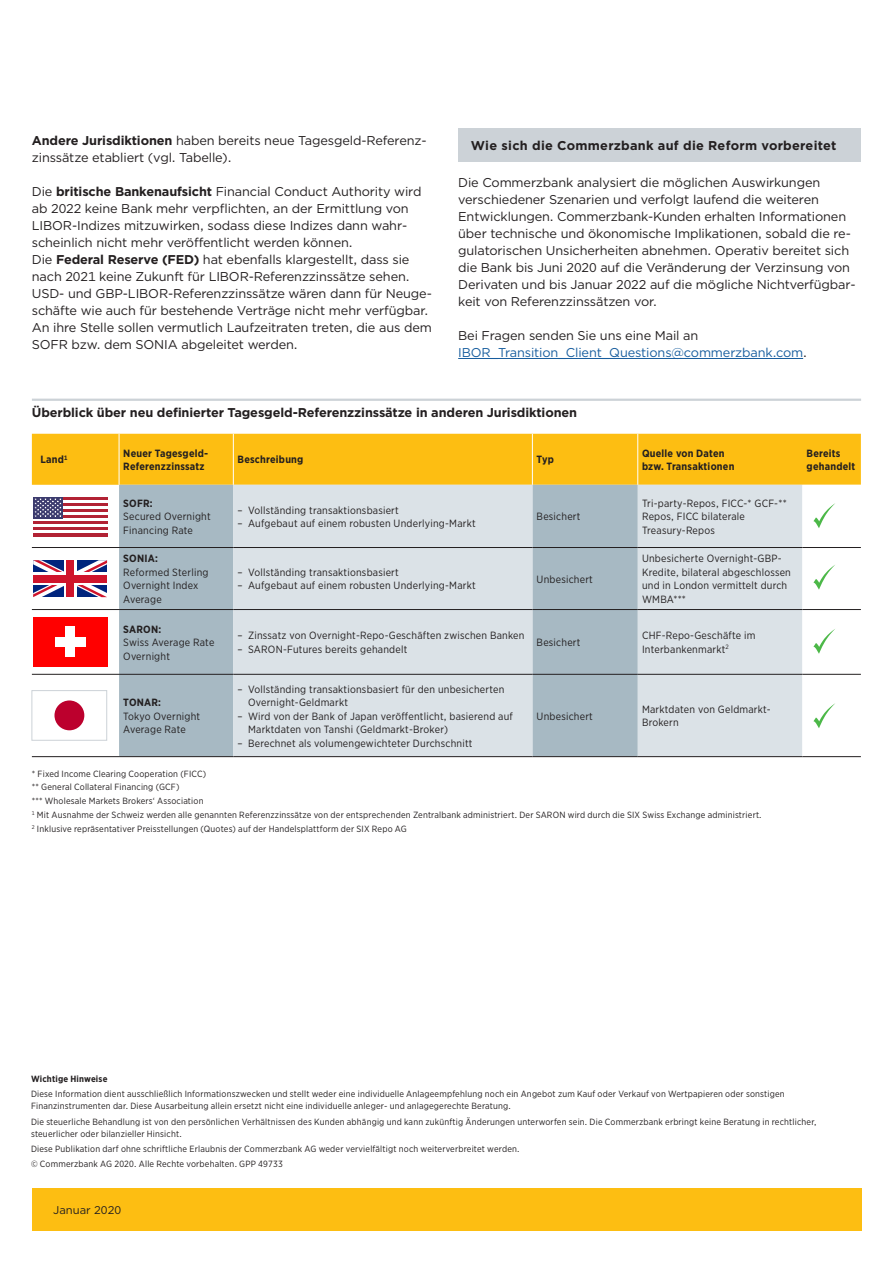
<style>
.page{position:relative;width:893px;height:1263px;background:#fff}
.page>*{position:absolute;margin:0;border:0;box-sizing:border-box;transform-origin:0 0}
.Copy{font:12.75px/17px "Gotham";letter-spacing:-.01em;color:#231f20}
.Copy-2{font:12.75px/17px "Gotham";letter-spacing:-.01em;color:#175d9e}
.Tabellenheadline_fet{font:700 12.75px "Gotham";letter-spacing:-.01em;color:#231f20}
.Intermediate_headlin{font:700 12.75px "Gotham";letter-spacing:.02em;color:#231f20}
.Rubrizierung_categor{font:11.25px "Gotham";color:#231f20}
.Tabellen-Copy{font:10.5px/13.5px "Gotham Narrow";letter-spacing:.02em;color:#231f20}
.Tabellen-Copy-2{font:700 10.5px/13.5px "Gotham Narrow";letter-spacing:.02em;color:#231f20}
.DISCLAIMER_Goth_Narr{font:9px/12px "Gotham Narrow";letter-spacing:.02em;color:#231f20}
.Tabellenfußnote___la{font:9px "Gotham Narrow";letter-spacing:.02em;color:#231f20}
.DISCLAIMER_Goth_Narr-2{font:700 9px "Gotham Narrow";letter-spacing:.02em;color:#231f20}
.s1{font-weight:700}
.s2{color:#231f20}
</style>
<div class="page">
<div style="left:32px;top:1188px;width:829px;height:43px;background:#fdbe12"></div>
<hr style="left:458px;top:358px;width:345px;height:1px;background:#175d9e">
<hr style="left:32px;top:399px;width:829px;height:2px;background:#ccd2d7">
<div style="left:458px;top:128px;width:403px;height:34px;background:#ccd2d7"></div>
<svg style="left:32px;top:434px;width:829px;height:323px;background:#d6ceb8"></svg>
<div style="left:32px;top:690px;width:75px;height:50px;border:1px solid #ccd2d7"></div>
<p class="Copy" style="left:32px;top:131px;width:396px"><span class="s1">Andere Jurisdiktionen</span> haben bereits neue Tagesgeld-Referenz&shy;zinssätze etabliert (vgl. Tabelle).</p>
<p class="Copy" style="left:32px;top:182px;width:391px">Die <span class="s1">britische Bankenaufsicht</span> Financial Conduct Authority wird ab 2022 keine Bank mehr verpflichten, an der Ermittlung von LIBOR-Indizes mitzuwirken, sodass diese Indizes dann wahr&shy;scheinlich nicht mehr veröffentlicht werden können.</p>
<p class="Copy" style="left:32px;top:250px;width:401px">Die <span class="s1">Federal Reserve (FED)</span> hat ebenfalls klargestellt, dass sie nach 2021 keine Zukunft für LIBOR-Referenzzinssätze sehen.<br>USD- und GBP-LIBOR-Referenzzinssätze wären dann für Neuge&shy;schäfte wie auch für bestehende Verträge nicht mehr verfügbar.<br>An ihre Stelle sollen vermutlich Laufzeitraten treten, die aus dem SOFR bzw. dem SONIA abgeleitet werden.</p>
<p class="Intermediate_headlin" style="left:471px;top:137px;width:367px">Wie sich die Commerzbank auf die Reform vorbereitet</p>
<p class="Copy" style="left:458px;top:174px;width:399px">Die Commerzbank analysiert die möglichen Auswirkungen verschiedener Szenarien und verfolgt laufend die weiteren Entwicklungen. Commerzbank-Kunden erhalten Informationen über technische und ökonomische Implikationen, sobald die re&shy;gulatorischen Unsicherheiten abnehmen. Operativ bereitet sich die Bank bis Juni 2020 auf die Veränderung der Verzinsung von Derivaten und bis Januar 2022 auf die mögliche Nichtverfügbar&shy;keit von Referenzzinssätzen vor.</p>
<p class="Copy-2" style="left:458px;top:327px;width:350px"><span class="s2">Bei Fragen senden Sie uns eine Mail an<br></span>IBOR_Transition_Client_Questions@commerzbank.com<span class="s2">.</span></p>
<p class="Tabellenheadline_fet" style="left:32px;top:404px;width:547px">Überblick über neu definierter Tagesgeld-Referenzzinssätze in anderen Jurisdiktionen</p>
<p class="Tabellen-Copy-2" style="left:40px;top:453px;width:29px">Land<sup>1</sup></p>
<p class="Tabellen-Copy-2" style="left:123px;top:446px;width:86px">Neuer Tagesgeld-<br>Referenzzinssatz</p>
<p class="Tabellen-Copy-2" style="left:238px;top:453px;width:67px">Beschreibung</p>
<p class="Tabellen-Copy-2" style="left:537px;top:453px;width:19px">Typ</p>
<p class="Tabellen-Copy-2" style="left:642px;top:446px;width:94px">Quelle von Daten bzw. Transaktionen</p>
<p class="Tabellen-Copy-2" style="left:807px;top:446px;width:35px">Bereits</p>
<p class="Tabellen-Copy-2" style="left:807px;top:460px;width:50px">gehandelt</p>
<p class="Tabellen-Copy-2" style="left:123px;top:496px;width:31px">SOFR:</p>
<p class="Tabellen-Copy" style="left:123px;top:510px;width:89px">Secured Overnight</p>
<p class="Tabellen-Copy" style="left:123px;top:523px;width:71px">Financing Rate</p>
<p class="Tabellen-Copy-2" style="left:123px;top:552px;width:36px">SONIA:</p>
<p class="Tabellen-Copy" style="left:123px;top:565px;width:87px">Reformed Sterling</p>
<p class="Tabellen-Copy" style="left:123px;top:579px;width:77px">Overnight Index<br>Average</p>
<p class="Tabellen-Copy-2" style="left:123px;top:622px;width:39px">SARON:</p>
<p class="Tabellen-Copy" style="left:123px;top:635px;width:93px">Swiss Average Rate<br>Overnight</p>
<p class="Tabellen-Copy-2" style="left:123px;top:696px;width:39px">TONAR:</p>
<p class="Tabellen-Copy" style="left:123px;top:709px;width:78px">Tokyo Overnight<br>Average Rate</p>
<p class="Tabellen-Copy" style="left:238px;top:503px;width:163px">– Vollständing transaktionsbasiert</p>
<p class="Tabellen-Copy" style="left:238px;top:516px;width:240px">– Aufgebaut auf einem robusten Underlying-Markt</p>
<p class="Tabellen-Copy" style="left:238px;top:565px;width:163px">– Vollständing transaktionsbasiert</p>
<p class="Tabellen-Copy" style="left:238px;top:579px;width:240px">– Aufgebaut auf einem robusten Underlying-Markt</p>
<p class="Tabellen-Copy" style="left:238px;top:629px;width:288px">– Zinssatz von Overnight-Repo-Geschäften zwischen Banken</p>
<p class="Tabellen-Copy" style="left:238px;top:642px;width:171px">– SARON-Futures bereits gehandelt</p>
<p class="Tabellen-Copy" style="left:248px;top:682px;width:258px;text-indent:-11px">– Vollständing transaktionsbasiert für den unbesicherten<br>Overnight-Geldmarkt</p>
<p class="Tabellen-Copy" style="left:248px;top:709px;width:266px;text-indent:-11px">– Wird von der Bank of Japan veröffentlicht, basierend auf<br>Marktdaten von Tanshi (Geldmarkt-Broker)</p>
<p class="Tabellen-Copy" style="left:238px;top:736px;width:236px">– Berechnet als volumengewichteter Durchschnitt</p>
<p class="Tabellen-Copy" style="left:537px;top:510px;width:45px">Besichert</p>
<p class="Tabellen-Copy" style="left:537px;top:572px;width:58px">Unbesichert</p>
<p class="Tabellen-Copy" style="left:642px;top:496px;width:146px">Tri-party-Repos, FICC-* GCF-**</p>
<p class="Tabellen-Copy" style="left:642px;top:510px;width:104px">Repos, FICC bilaterale</p>
<p class="Tabellen-Copy" style="left:642px;top:523px;width:74px">Treasury-Repos</p>
<p class="Tabellen-Copy" style="left:642px;top:552px;width:150px">Unbesicherte Overnight-GBP-<br>Kredite, bilateral abgeschlossen und in London vermittelt durch<br>WMBA***</p>
<p class="Tabellen-Copy" style="left:537px;top:635px;width:45px">Besichert</p>
<p class="Tabellen-Copy" style="left:642px;top:629px;width:115px">CHF-Repo-Geschäfte im<br>Interbankenmarkt<sup>2</sup></p>
<p class="Tabellen-Copy" style="left:537px;top:709px;width:58px">Unbesichert</p>
<p class="Tabellen-Copy" style="left:642px;top:702px;width:130px">Marktdaten von Geldmarkt-</p>
<p class="Tabellen-Copy" style="left:642px;top:716px;width:38px">Brokern</p>
<p class="Tabellenfußnote___la" style="left:32px;top:768px;width:176px">* Fixed Income Clearing Cooperation (FICC)</p>
<p class="Tabellenfußnote___la" style="left:32px;top:782px;width:149px">** General Collateral Financing (GCF)</p>
<p class="Tabellenfußnote___la" style="left:32px;top:795px;width:173px">*** Wholesale Markets Brokers‘ Association</p>
<p class="Tabellenfußnote___la" style="left:32px;top:809px;width:731px"><sup>1</sup> Mit Ausnahme der Schweiz werden alle genannten Referenzzinssätze von der entsprechenden Zentralbank administriert. Der SARON wird durch die SIX Swiss Exchange administriert.</p>
<p class="Tabellenfußnote___la" style="left:32px;top:823px;width:376px"><sup>2</sup> Inklusive repräsentativer Preisstellungen (Quotes) auf der Handelsplattform der SIX Repo AG</p>
<p class="DISCLAIMER_Goth_Narr-2" style="left:31px;top:1073px;width:78px">Wichtige Hinweise</p>
<p class="DISCLAIMER_Goth_Narr" style="left:31px;top:1088px;width:755px">Diese Information dient ausschließlich Informationszwecken und stellt weder eine individuelle Anlageempfehlung noch ein Angebot zum Kauf oder Verkauf von Wertpapieren oder sonstigen<br>Finanzinstrumenten dar. Diese Ausarbeitung allein ersetzt nicht eine individuelle anleger- und anlagegerechte Beratung.</p>
<p class="DISCLAIMER_Goth_Narr" style="left:31px;top:1115px;width:787px">Die steuerliche Behandlung ist von den persönlichen Verhältnissen des Kunden abhängig und kann zukünftig Änderungen unterworfen sein. Die Commerzbank erbringt keine Beratung in rechtlicher, steuerlicher oder bilanzieller Hinsicht.</p>
<p class="DISCLAIMER_Goth_Narr" style="left:31px;top:1142px;width:490px">Diese Publikation darf ohne schriftliche Erlaubnis der Commerzbank AG weder vervielfältigt noch weiterverbreitet werden.</p>
<p class="DISCLAIMER_Goth_Narr" style="left:31px;top:1158px;width:253px">© Commerzbank AG 2020. Alle Rechte vorbehalten. GPP 49733</p>
<p class="Rubrizierung_categor" style="left:53px;top:1202px;width:70px">Januar 2020</p>
</div>
